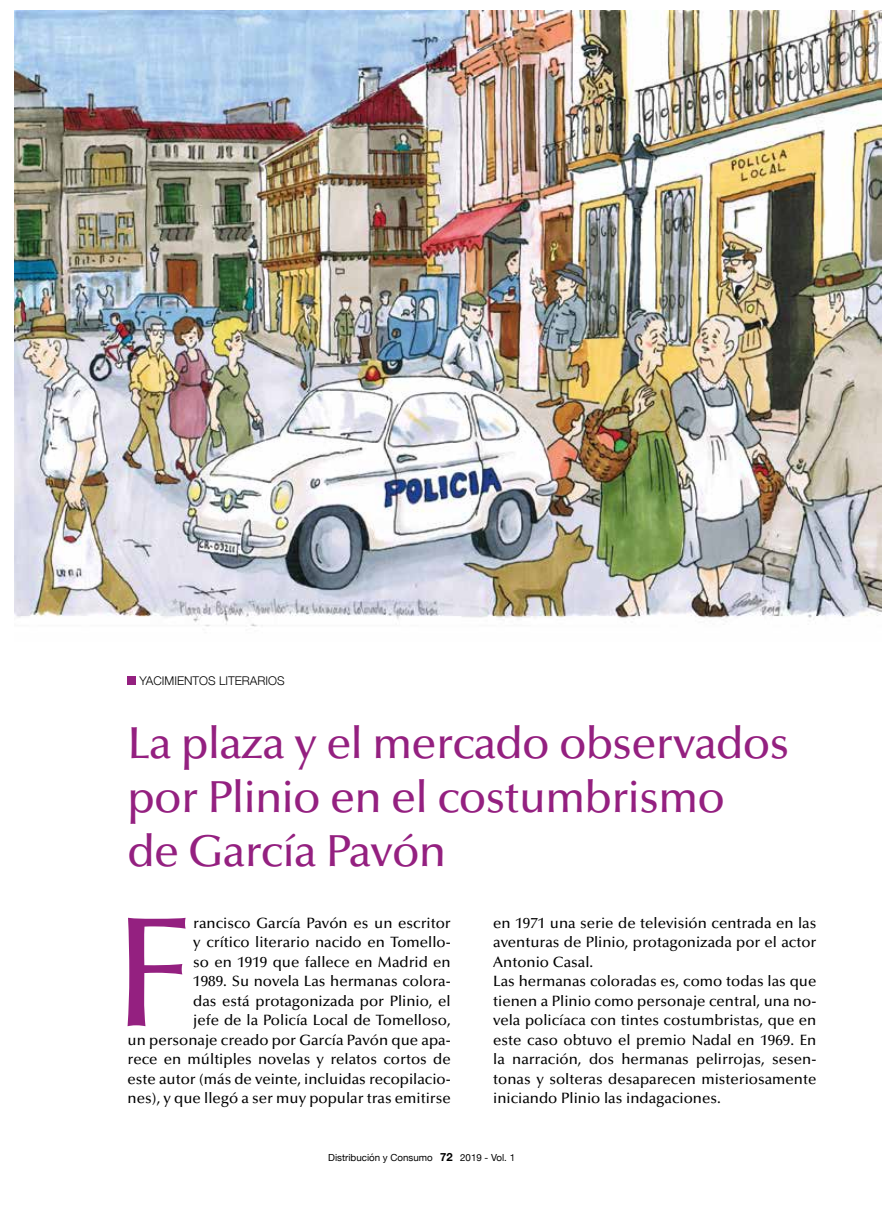
<style>
.page{position:relative;width:893px;height:1212px;background:#fff}
.page>*{position:absolute;margin:0;border:0;box-sizing:border-box;transform-origin:0 0}
.t1{font:500 156.9px "Optima";color:#942080}
.t2{font:500 45px/54px "Optima";letter-spacing:-.02em;color:#942080}
.t3{font:500 15px/19.5px "Optima";color:#000;text-align:right}
.t4{font:300 12px "Helvetica Neue";color:#000}
.t5{font:9.75px "Helvetica Neue";color:#000}
.s1{font-weight:700;font-size:11.25px}
</style>
<div class="page">
<img style="left:14px;top:11px;width:867px;height:616px">
<div style="left:128px;top:676px;width:8px;height:9px;background:#942080"></div>
<p class="t4" style="left:139px;top:671px;width:147px">YACIMIENTOS LITERARIOS</p>
<h2 class="t2" style="left:128px;top:717px;width:663px">La plaza y el mercado observados por Plinio en el costumbrismo<br>de García Pavón</h2>
<p class="t3" style="left:128px;top:913px;width:325px">rancisco García Pavón es un escritor<br>y crítico literario nacido en Tomello-<br>so en 1919 que fallece en Madrid en<br>1989. Su novela Las hermanas colora-<br>das está protagonizada por Plinio, el<br>jefe de la Policía Local de Tomelloso,<br>un personaje creado por García Pavón que apa&shy;rece en múltiples novelas y relatos cortos de este autor (más de veinte, incluidas recopilacio&shy;nes), y que llegó a ser muy popular tras emitirse</p>
<p class="t3" style="left:493px;top:913px;width:325px;text-align:left">en 1971 una serie de televisión centrada en las aventuras de Plinio, protagonizada por el actor Antonio Casal.<br>Las hermanas coloradas es, como todas las que tienen a Plinio como personaje central, una no&shy;vela policíaca con tintes costumbristas, que en este caso obtuvo el premio Nadal en 1969. En la narración, dos hermanas pelirrojas, sesen&shy;tonas y solteras desaparecen misteriosamente iniciando Plinio las indagaciones.</p>
<h1 class="t1" style="left:115px;top:885px;width:80px">F</h1>
<p class="t5" style="left:328px;top:1150px;width:188px">Distribución y Consumo <span class="s1">72</span> 2019 - Vol. 1</p>
</div>
